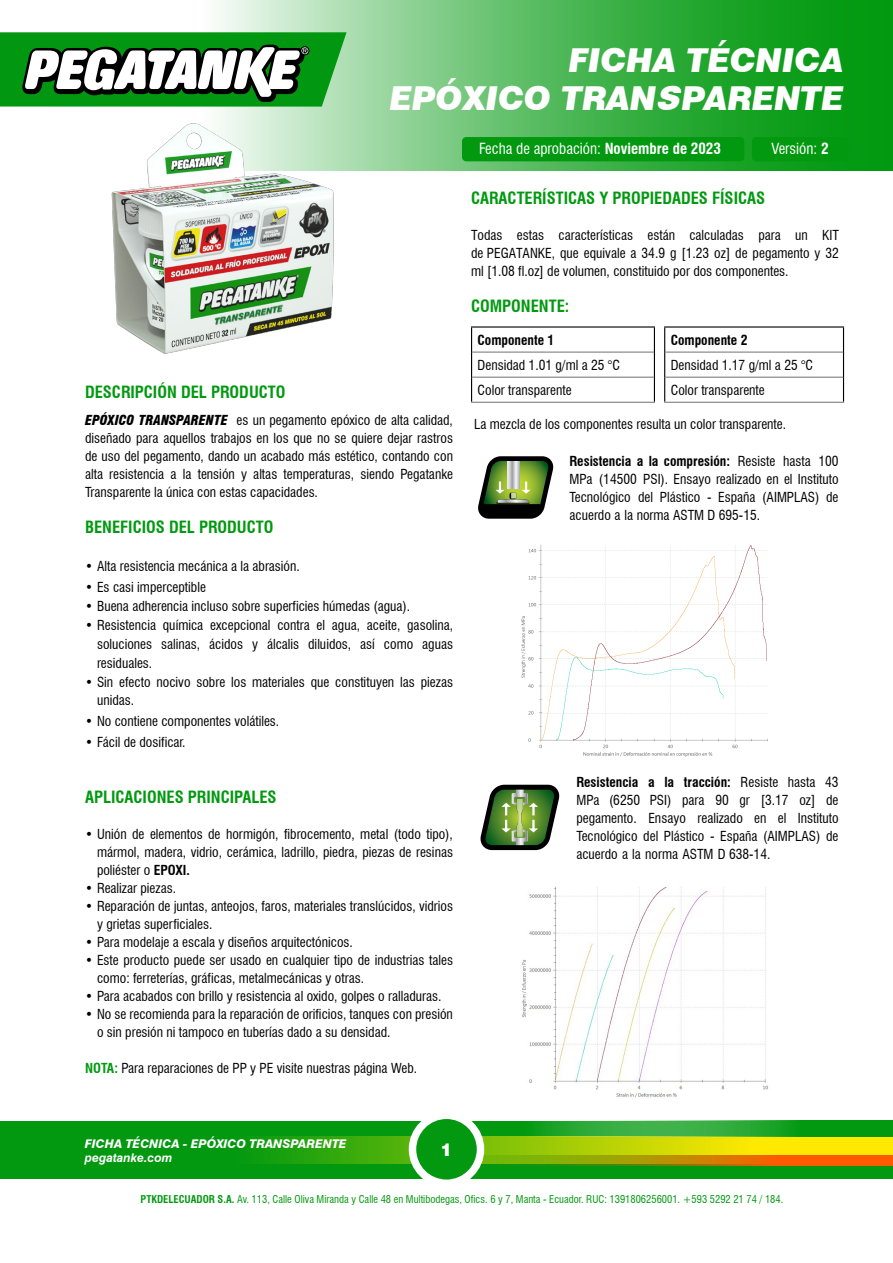
<style>
.page{position:relative;width:893px;height:1263px;background:#fff}
.page>*{position:absolute;margin:0;border:0;box-sizing:border-box;transform-origin:0 0}
.t1{font:italic 900 33px/37.5px "Swiss 721 BT";color:#fff;text-align:right}
.t2{font:900 18px "Swiss 721 BT";color:#fff}
.t3{font:700 condensed 16.5px "Swiss 721 BT";color:#029910}
.t4{font:condensed 15px "Swiss 721 BT";color:#fff}
.t5{font:condensed 13.5px/18px "Swiss 721 BT";color:#000;text-align:justify}
.t6{font:13.5px "Swis 721 Cn BT";color:#000}
.t7{font:700 13.5px "Swis 721 Cn BT";color:#000}
.t8{font:italic 800 12px "Swiss 721 BT";color:#fff}
.t9{font:italic 700 12px "Swiss 721 BT";color:#fff}
.t10{font:condensed 10.5px "Swiss 721 BT";color:#029910}
.s1{font-style:inherit}
.s2{font-weight:700}
.s3{font-weight:900;font-style:italic}
.s4{font-weight:700;color:#029910}
</style>
<div class="page">
<div style="left:0;top:1121px;width:893px;height:58px;background:#029910"></div>
<svg style="left:259px;top:1137px;width:634px;height:26px;background:#a0c806"></svg>
<svg style="left:466px;top:1121px;width:330px;height:16px"></svg>
<svg style="left:342px;top:1156px;width:551px;height:10px;background:#a68805"></svg>
<div style="left:412px;top:1115px;width:68px;height:68px;background:#029910;border-radius:50%"></div>
<div style="left:409px;top:1111px;width:75px;height:76px;border:8px solid #fff;border-radius:50%"></div>
<svg style="left:218px;top:0;width:675px;height:170px;background:#4ab654"></svg>
<svg style="left:0;top:32px;width:347px;height:75px"></svg>
<div style="left:462px;top:137px;width:282px;height:24px;background:#029910;border-radius:4px"></div>
<div style="left:752px;top:137px;width:96px;height:24px;background:#029910;border-radius:4px"></div>
<img style="left:521px;top:886px;width:247px;height:212px">
<img style="left:521px;top:544px;width:247px;height:213px">
<hr style="left:471px;top:326px;width:184px;height:2px;background:#000">
<svg style="left:471px;top:328px;width:1px;height:74px"></svg>
<svg style="left:654px;top:328px;width:1px;height:74px"></svg>
<hr style="left:472px;top:351px;width:182px;height:2px;background:#808080">
<hr style="left:472px;top:377px;width:182px;height:1px;background:#808080">
<hr style="left:471px;top:402px;width:184px;height:1px;background:#808080">
<hr style="left:664px;top:326px;width:180px;height:2px;background:#000">
<svg style="left:664px;top:328px;width:1px;height:74px"></svg>
<svg style="left:843px;top:328px;width:1px;height:74px"></svg>
<hr style="left:665px;top:351px;width:178px;height:2px;background:#808080">
<hr style="left:665px;top:377px;width:178px;height:1px;background:#808080">
<hr style="left:664px;top:402px;width:180px;height:1px;background:#808080">
<img style="left:111px;top:115px;width:289px;height:239px">
<svg style="left:478px;top:456px;width:76px;height:63px"></svg>
<svg style="left:480px;top:785px;width:80px;height:65px"></svg>
<h1 class="t1" style="left:389px;top:41px;width:455px">FICHA TÉCNICA<br>EPÓXICO TRAN<span class="s1">S</span>PARENTE</h1>
<p class="t4" style="left:479px;top:140px;width:243px">Fecha de aprobación: <span class="s2">Noviembre de 2023</span></p>
<p class="t4" style="left:771px;top:140px;width:59px">Versión: <span class="s2">2</span></p>
<p class="t3" style="left:471px;top:188px;width:296px">CARACTERÍSTICAS Y PROPIEDADES FÍSICAS</p>
<p class="t5" style="left:471px;top:226px;width:369px">Todas estas características están calculadas para un KIT de PEGATANKE, que equivale a 34.9 g [1.23 oz] de pegamento y 32 ml [1.08 fl.oz] de volumen, constituido por dos componentes.</p>
<p class="t3" style="left:471px;top:296px;width:100px">COMPONENTE:</p>
<p class="t3" style="left:85px;top:382px;width:202px">DESCRIPCIÓN DEL PRODUCTO</p>
<p class="t5" style="left:85px;top:411px;width:369px"><span class="s3">EPÓXICO TRANSPARENTE</span> es un pegamento epóxico de alta calidad, diseñado para aquellos trabajos en los que no se quiere dejar rastros de uso del pegamento, dando un acabado más estético, contando con alta resistencia a la tensión y altas temperaturas, siendo Pegatanke Transparente la única con estas capacidades.</p>
<p class="t3" style="left:85px;top:517px;width:190px">BENEFICIOS DEL PRODUCTO</p>
<p class="t5" style="left:85px;top:557px;width:216px">• Alta resistencia mecánica a la abrasión.</p>
<p class="t5" style="left:85px;top:578px;width:122px">• Es casi imperceptible</p>
<p class="t5" style="left:85px;top:597px;width:327px">• Buena adherencia incluso sobre superficies húmedas (agua).</p>
<p class="t5" style="left:97px;top:615px;width:358px;line-height:18.9px;text-indent:-12px">• Resistencia química excepcional contra el agua, aceite, gasolina, soluciones salinas, ácidos y álcalis diluidos, así como aguas residuales.</p>
<p class="t5" style="left:97px;top:672px;width:357px;line-height:18.9px;text-indent:-12px">• Sin efecto nocivo sobre los materiales que constituyen las piezas unidas.</p>
<p class="t5" style="left:85px;top:712px;width:196px">• No contiene componentes volátiles.</p>
<p class="t5" style="left:85px;top:733px;width:102px">• Fácil de dosificar.</p>
<p class="t3" style="left:85px;top:787px;width:193px">APLICACIONES PRINCIPALES</p>
<p class="t5" style="left:97px;top:825px;width:357px;text-indent:-12px">• Unión de elementos de hormigón, fibrocemento, metal (todo tipo), mármol, madera, vidrio, cerámica, ladrillo, piedra, piezas de resinas poliéster o <span class="s2">EPOXI.</span></p>
<p class="t5" style="left:85px;top:879px;width:93px">• Realizar piezas.</p>
<p class="t5" style="left:97px;top:897px;width:357px;text-indent:-12px">• Reparación de juntas, anteojos, faros, materiales translúcidos, vidrios y grietas superficiales.</p>
<p class="t5" style="left:85px;top:933px;width:269px">• Para modelaje a escala y diseños arquitectónicos.</p>
<p class="t5" style="left:97px;top:951px;width:357px;text-indent:-12px">• Este producto puede ser usado en cualquier tipo de industrias tales como: ferreterías, gráficas, metalmecánicas y otras.</p>
<p class="t5" style="left:85px;top:987px;width:358px">• Para acabados con brillo y resistencia al oxido, golpes o ralladuras.</p>
<p class="t5" style="left:97px;top:1005px;width:357px;text-indent:-12px">• No se recomienda para la reparación de orificios, tanques con presión o sin presión ni tampoco en tuberías dado a su densidad.</p>
<p class="t5" style="left:85px;top:1059px;width:334px"><span class="s4">NOTA:</span> Para reparaciones de PP y PE visite nuestras página Web.</p>
<p class="t7" style="left:478px;top:332px;width:78px">Componente 1</p>
<p class="t6" style="left:478px;top:357px;width:144px">Densidad 1.01 g/ml a 25 °C</p>
<p class="t6" style="left:478px;top:382px;width:96px">Color transparente</p>
<p class="t7" style="left:671px;top:332px;width:78px">Componente 2</p>
<p class="t6" style="left:671px;top:357px;width:144px">Densidad 1.17 g/ml a 25 °C</p>
<p class="t6" style="left:671px;top:382px;width:96px">Color transparente</p>
<p class="t5" style="left:474px;top:415px;width:314px">La mezcla de los componentes resulta un color transparente.</p>
<p class="t5" style="left:569px;top:452px;width:271px"><span class="s2">Resistencia a la compresión:</span> Resiste hasta 100<br>MPa (14500 PSI). Ensayo realizado en el Instituto Tecnológico del Plástico - España (AIMPLAS) de acuerdo a la norma ASTM D 695-15.</p>
<p class="t5" style="left:576px;top:773px;width:264px"><span class="s2">Resistencia a la tracción:</span> Resiste hasta 43<br>MPa (6250 PSI) para 90 gr [3.17 oz] de pegamento. Ensayo realizado en el Instituto Tecnológico del Plástico - España (AIMPLAS) de acuerdo a la norma ASTM D 638-14.</p>
<p class="t8" style="left:85px;top:1136px;width:263px">FICHA TÉCNICA - EPÓXICO TRANSPARENTE</p>
<p class="t9" style="left:85px;top:1151px;width:89px">pegatanke.com</p>
<p class="t10" style="left:141px;top:1193px;width:644px"><span class="s2">PTKDELECUADOR S.A.</span> Av. 113, Calle Oliva Miranda y Calle 48 en Multibodegas, Ofics. 6 y 7, Manta - Ecuador. RUC: 1391806256001. +593 5292 21 74 / 184.</p>
<h2 class="t2" style="left:441px;top:1138px;width:13px">1</h2>
</div>
